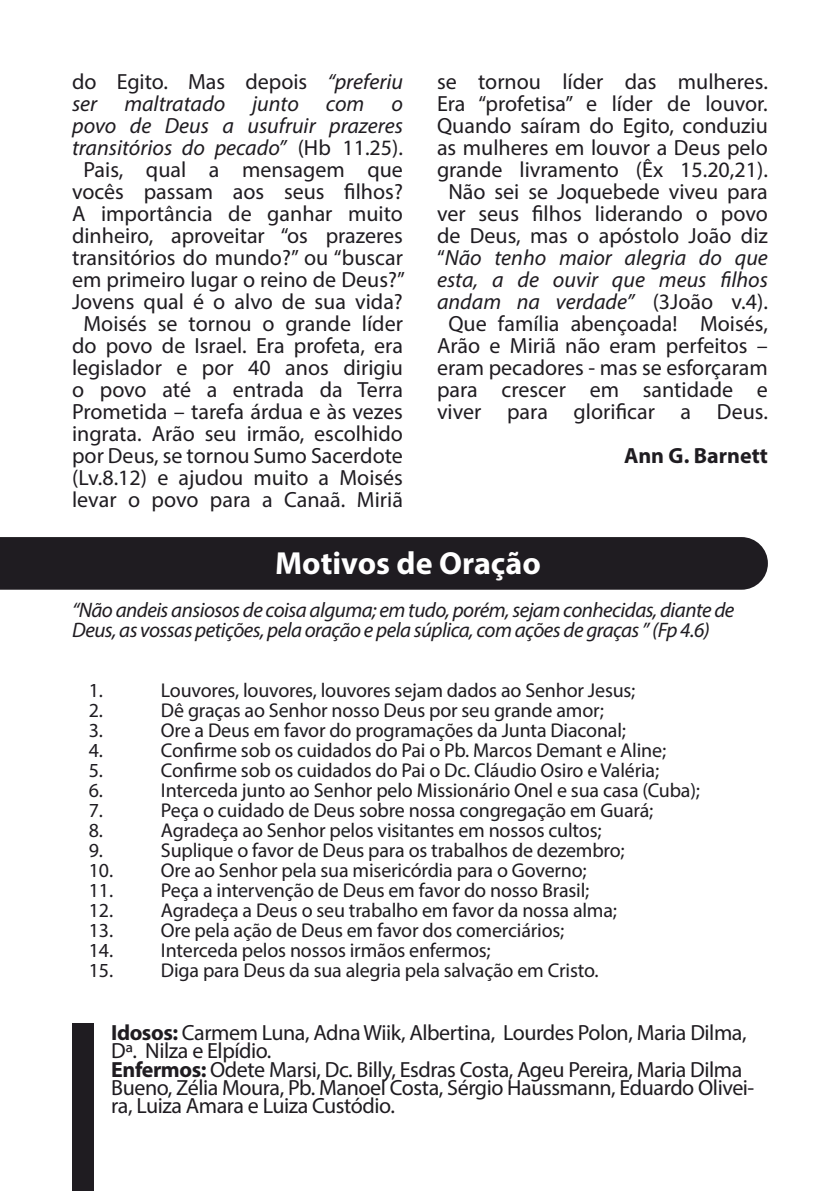
<style>
.page{position:relative;width:840px;height:1191px;background:#fff}
.page>*{position:absolute;margin:0;border:0;box-sizing:border-box;transform-origin:0 0}
.t1{font:700 32px "Myriad Pro";color:#fff}
.t2{font:22px/22px "Myriad Pro";color:#1f1c21;text-align:center}
.t3{font:22px/18px "Myriad Pro";letter-spacing:-.02em;color:#1f1c21}
.t4{font:italic 22px/22px "Myriad Pro";color:#1f1c21;text-align:justify}
.t5{font:700 22px "Myriad Pro";color:#1f1c21}
.t6{font:italic 21px/20px "Myriad Pro";letter-spacing:-.025em;color:#1f1c21}
.t7{font:20px "Myriad Pro";letter-spacing:-.01em;color:#1f1c21}
.s1{font-style:normal}
.s2{font-style:italic}
.s3{font-weight:700}
</style>
<div class="page">
<div style="left:0;top:537px;width:767px;height:52px;background:#1f1c21"></div>
<div style="left:72px;top:1024px;width:22px;height:167px;background:#1f1c21"></div>
<p class="t4" style="left:72px;top:70px;width:332px"><span class="s1">do Egito. Mas depois</span> “preferiu ser maltratado junto com o povo de Deus a usufruir prazeres transitórios do pecado” <span class="s1">(Hb 11.25).</span></p>
<p class="t2" style="left:72px;top:158px;width:334px">Pais, qual a mensagem que vocês passam aos seus filhos?<br>A importância de ganhar muito dinheiro, aproveitar “os prazeres transitórios do mundo?” ou “buscar em primeiro lugar o reino de Deus?”<br>Jovens qual é o alvo de sua vida?</p>
<p class="t2" style="left:72px;top:312px;width:332px">Moisés se tornou o grande líder do povo de Israel. Era profeta, era legislador e por 40 anos dirigiu o povo até a entrada da Terra<br>Prometida – tarefa árdua e às vezes ingrata. Arão seu irmão, escolhido por Deus, se tornou Sumo Sacerdote (Lv.8.12) e ajudou muito a Moisés levar o povo para a Canaã. Miriã</p>
<p class="t2" style="left:437px;top:70px;width:332px;text-align:justify">se tornou líder das mulheres.<br>Era “profetisa” e líder de louvor.<br>Quando saíram do Egito, conduziu as mulheres em louvor a Deus pelo grande livramento (Êx 15.20,21).</p>
<p class="t2" style="left:437px;top:180px;width:332px">Não sei se Joquebede viveu para ver seus filhos liderando o povo de Deus, mas o apóstolo João diz “<span class="s2">Não tenho maior alegria do que esta, a de ouvir que meus filhos andam na verdade”</span> (3João v.4).</p>
<p class="t2" style="left:437px;top:312px;width:332px">Que família abençoada! Moisés,<br>Arão e Miriã não eram perfeitos – eram pecadores - mas se esforçaram para crescer em santidade e viver para glorificar a Deus.</p>
<p class="t5" style="left:623px;top:441px;width:145px">Ann G. Barnett</p>
<p class="t1" style="left:275px;top:543px;width:267px">Motivos de Oração</p>
<p class="t6" style="left:72px;top:599px;width:663px">“Não andeis ansiosos de coisa alguma; em tudo, porém, sejam conhecidas, diante de<br>Deus, as vossas petições, pela oração e pela súplica, com ações de graças ” (Fp 4.6)</p>
<p class="t7" style="left:89px;top:677px;width:16px">1.</p>
<p class="t7" style="left:161px;top:677px;width:475px">Louvores, louvores, louvores sejam dados ao Senhor Jesus;</p>
<p class="t7" style="left:89px;top:697px;width:16px">2.</p>
<p class="t7" style="left:161px;top:697px;width:444px">Dê graças ao Senhor nosso Deus por seu grande amor;</p>
<p class="t7" style="left:89px;top:717px;width:16px">3.</p>
<p class="t7" style="left:161px;top:717px;width:466px">Ore a Deus em favor do programações da Junta Diaconal;</p>
<p class="t7" style="left:89px;top:737px;width:16px">4.</p>
<p class="t7" style="left:161px;top:737px;width:506px">Confirme sob os cuidados do Pai o Pb. Marcos Demant e Aline;</p>
<p class="t7" style="left:89px;top:757px;width:16px">5.</p>
<p class="t7" style="left:161px;top:757px;width:499px">Confirme sob os cuidados do Pai o Dc. Cláudio Osiro e Valéria;</p>
<p class="t7" style="left:89px;top:777px;width:16px">6.</p>
<p class="t7" style="left:161px;top:777px;width:540px">Interceda junto ao Senhor pelo Missionário Onel e sua casa (Cuba);</p>
<p class="t7" style="left:89px;top:797px;width:16px">7.</p>
<p class="t7" style="left:161px;top:797px;width:493px">Peça o cuidado de Deus sobre nossa congregação em Guará;</p>
<p class="t7" style="left:89px;top:817px;width:16px">8.</p>
<p class="t7" style="left:161px;top:817px;width:442px">Agradeça ao Senhor pelos visitantes em nossos cultos;</p>
<p class="t7" style="left:89px;top:837px;width:16px">9.</p>
<p class="t7" style="left:161px;top:837px;width:465px">Suplique o favor de Deus para os trabalhos de dezembro;</p>
<p class="t7" style="left:89px;top:857px;width:499px">10. Ore ao Senhor pela sua misericórdia para o Governo;</p>
<p class="t7" style="left:89px;top:877px;width:501px">11. Peça a intervenção de Deus em favor do nosso Brasil;</p>
<p class="t7" style="left:89px;top:897px;width:529px">12. Agradeça a Deus o seu trabalho em favor da nossa alma;</p>
<p class="t7" style="left:89px;top:917px;width:476px">13. Ore pela ação de Deus em favor dos comerciários;</p>
<p class="t7" style="left:89px;top:937px;width:403px">14. Interceda pelos nossos irmãos enfermos;</p>
<p class="t7" style="left:89px;top:957px;width:511px">15. Diga para Deus da sua alegria pela salvação em Cristo.</p>
<p class="t3" style="left:111px;top:1023px;width:636px"><span class="s3">Idosos:</span> Carmem Luna, Adna Wiik, Albertina, Lourdes Polon, Maria Dilma,<br>Dª. Nilza e Elpídio.</p>
<p class="t3" style="left:111px;top:1059px;width:644px"><span class="s3">Enfermos:</span> Odete Marsi, Dc. Billy, Esdras Costa, Ageu Pereira, Maria Dilma<br>Bueno, Zélia Moura, Pb. Manoel Costa, Sérgio Haussmann, Eduardo Olivei&shy;ra, Luiza Amara e Luiza Custódio.</p>
</div>
